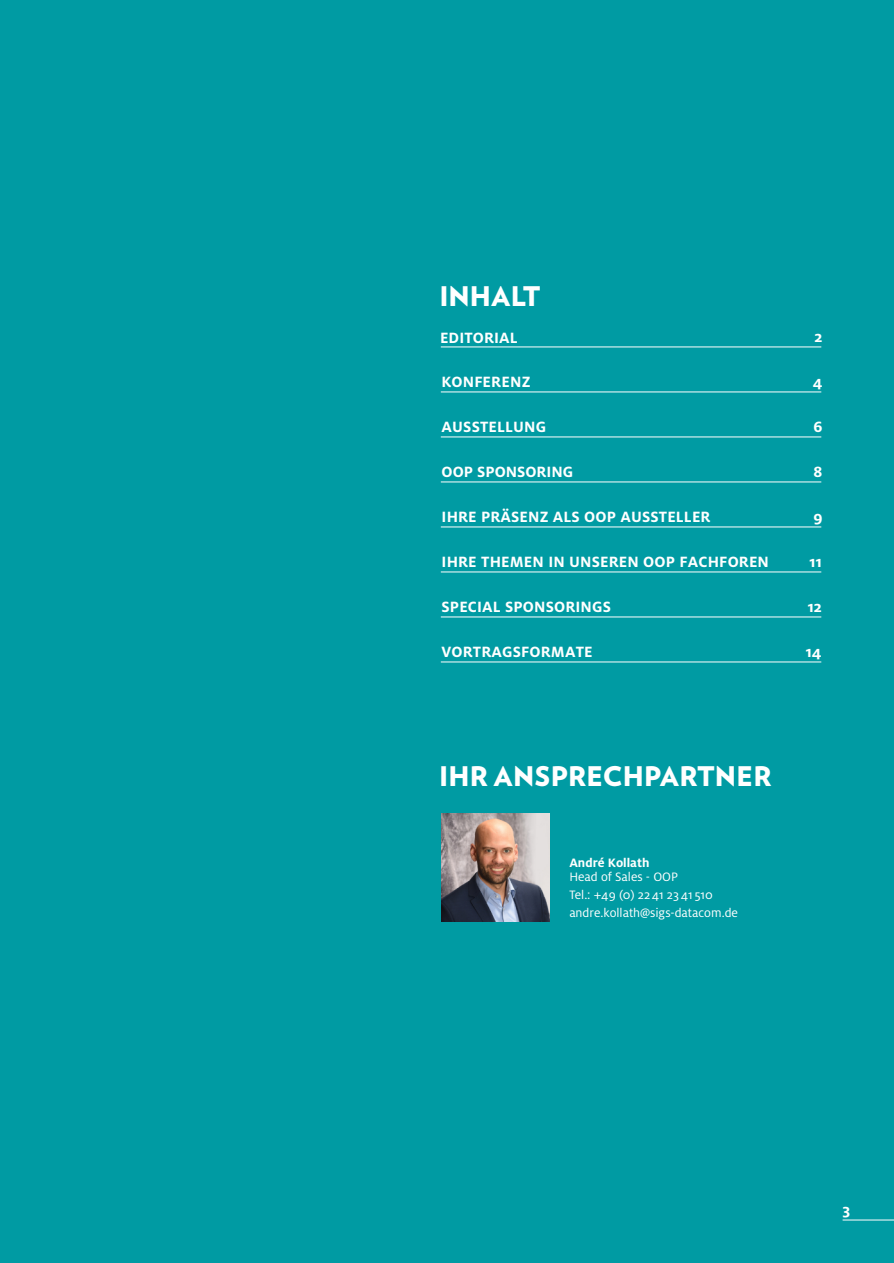
<style>
.page{position:relative;width:894px;height:1263px;background:#fff}
.page>*{position:absolute;margin:0;border:0;box-sizing:border-box;transform-origin:0 0}
.t1{font:900 27px "Verlag";letter-spacing:.01em;color:#fff}
.t2{font:700 16.5px "Milo Pro";letter-spacing:.01em;color:#fff}
.t3{font:13.5px/18px "Milo Pro";color:#fff}
.t4{font:700 13.5px "Milo Pro";color:#fff}
</style>
<div class="page">
<div style="left:0;top:0;width:893px;height:1263px;background:#009ba3"></div>
<hr style="left:441px;top:347px;width:380px;height:1px;background:#fff">
<hr style="left:441px;top:392px;width:380px;height:1px;background:#fff">
<hr style="left:441px;top:437px;width:380px;height:1px;background:#fff">
<hr style="left:441px;top:482px;width:380px;height:1px;background:#fff">
<hr style="left:441px;top:527px;width:380px;height:1px;background:#fff">
<hr style="left:441px;top:572px;width:380px;height:1px;background:#fff">
<hr style="left:441px;top:617px;width:380px;height:1px;background:#fff">
<hr style="left:441px;top:662px;width:380px;height:1px;background:#fff">
<hr style="left:842px;top:1220px;width:51px;height:1px;background:#fff">
<img style="left:441px;top:813px;width:108px;height:108px">
<h1 class="t1" style="left:439px;top:285px;width:103px">INHALT</h1>
<p class="t2" style="left:440px;top:330px;width:79px">EDITORIAL</p>
<p class="t2" style="left:814px;top:329px;width:9px">2</p>
<p class="t2" style="left:441px;top:374px;width:90px">KONFERENZ</p>
<p class="t2" style="left:812px;top:374px;width:11px">4</p>
<p class="t2" style="left:441px;top:419px;width:106px">AUSSTELLUNG</p>
<p class="t2" style="left:813px;top:419px;width:11px">6</p>
<p class="t2" style="left:441px;top:464px;width:133px">OOP SPONSORING</p>
<p class="t2" style="left:813px;top:464px;width:10px">8</p>
<p class="t2" style="left:441px;top:509px;width:270px">IHRE PRÄSENZ ALS OOP AUSSTELLER</p>
<p class="t2" style="left:813px;top:509px;width:11px">9</p>
<p class="t2" style="left:441px;top:554px;width:329px">IHRE THEMEN IN UNSEREN OOP FACHFOREN</p>
<p class="t2" style="left:441px;top:599px;width:171px">SPECIAL SPONSORINGS</p>
<p class="t2" style="left:809px;top:554px;width:14px">11</p>
<p class="t2" style="left:807px;top:599px;width:15px">12</p>
<p class="t2" style="left:441px;top:644px;width:152px">VORTRAGSFORMATE</p>
<p class="t2" style="left:805px;top:644px;width:17px">14</p>
<h1 class="t1" style="left:439px;top:765px;width:334px">IHR ANSPRECHPARTNER</h1>
<p class="t4" style="left:569px;top:856px;width:82px">André Kollath</p>
<p class="t3" style="left:569px;top:868px;width:170px">Head of Sales - OOP<br>Tel.: +49 (0) 2241 2341 510 andre.kollath@sigs-datacom.de</p>
<p class="t2" style="left:842px;top:1202px;width:9px">3</p>
</div>
